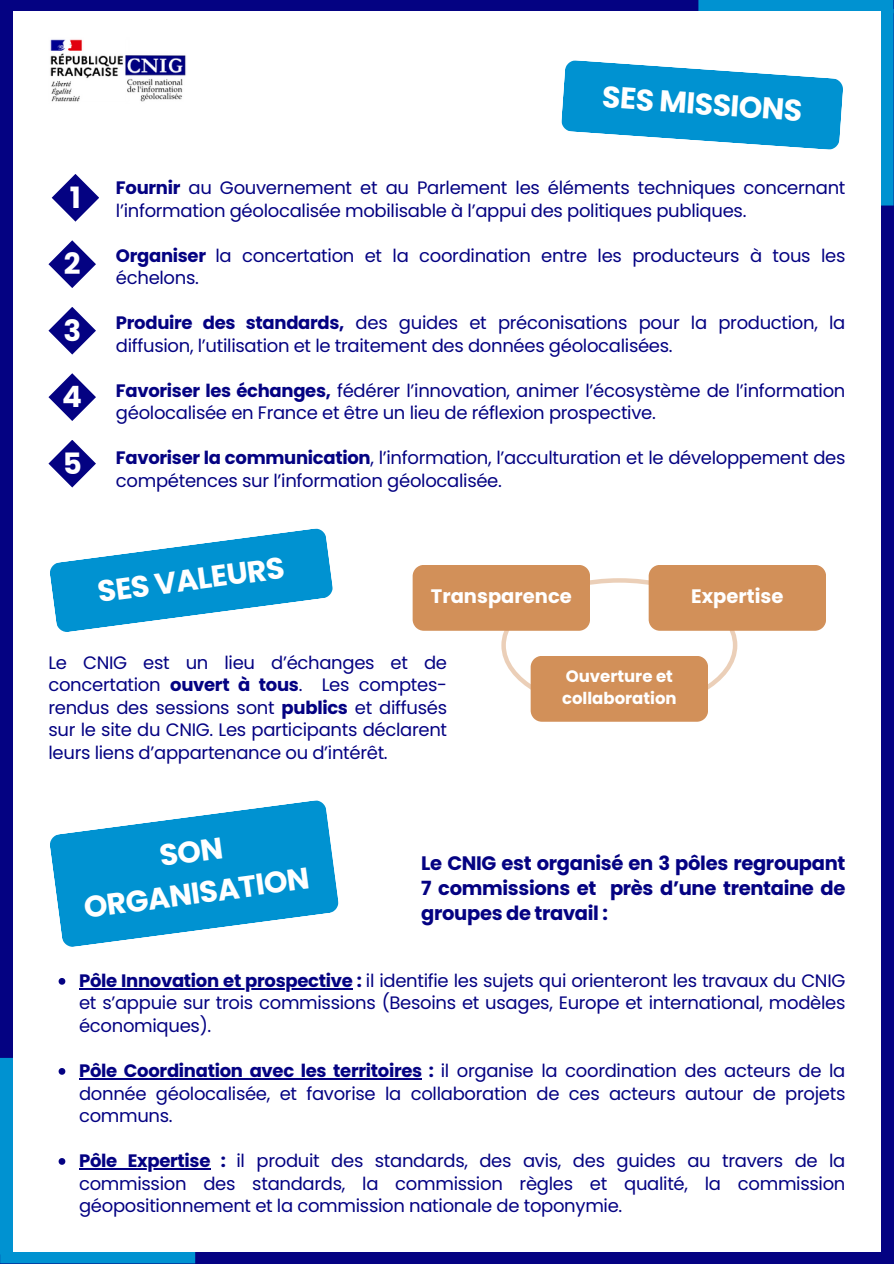
<style>
.page{position:relative;width:894px;height:1264px;background:#fff}
.page>*{position:absolute;margin:0;border:0;box-sizing:border-box;transform-origin:0 0}
.t1{font:700 30px/41.7px "Poppins";color:#fff;text-align:center}
.t2{font:700 29.4px "Poppins";color:#fff}
.t3{font:700 19.5px/24.8px "Poppins";letter-spacing:-.015em;color:#040282;text-align:justify}
.t4{font:700 19.5px "Poppins";color:#fff}
.t5{font:18px/22.5px "Poppins";letter-spacing:-.015em;color:#040282}
.t6{font:700 16.5px/22.5px "Poppins";color:#fff}
.s1{font-weight:700}
</style>
<div class="page">
<div style="left:0;top:0;width:893px;height:1263px;background:#040282"></div>
<div style="left:0;top:1250px;width:195px;height:13px;background:#0092d1"></div>
<div style="left:0;top:1057px;width:13px;height:197px;background:#0092d1"></div>
<div style="left:698px;top:0;width:195px;height:13px;background:#0092d1"></div>
<div style="left:880px;top:9px;width:13px;height:196px;background:#0092d1"></div>
<div style="left:13px;top:11px;width:867px;height:1240px;background:#fff"></div>
<svg style="left:561px;top:60px;width:282px;height:90px"></svg>
<svg style="left:52px;top:174px;width:47px;height:47px"></svg>
<svg style="left:48px;top:440px;width:48px;height:47px"></svg>
<svg style="left:48px;top:240px;width:48px;height:48px"></svg>
<svg style="left:48px;top:307px;width:48px;height:47px"></svg>
<svg style="left:48px;top:373px;width:48px;height:48px"></svg>
<svg style="left:50px;top:800px;width:288px;height:147px"></svg>
<svg style="left:59px;top:978px;width:6px;height:6px"></svg>
<hr style="left:79px;top:988px;width:273px;height:1px;background:#040282">
<svg style="left:59px;top:1068px;width:6px;height:6px"></svg>
<hr style="left:79px;top:1078px;width:343px;height:1px;background:#040282">
<svg style="left:59px;top:1158px;width:6px;height:6px"></svg>
<hr style="left:79px;top:1168px;width:131px;height:1px;background:#040282">
<svg style="left:50px;top:528px;width:283px;height:104px"></svg>
<svg style="left:412px;top:565px;width:413px;height:156px"></svg>
<img style="left:50px;top:39px;width:136px;height:63px">
<p class="t2" style="left:70px;top:177px;width:13px">1</p>
<h1 class="t2" style="left:64px;top:243px;width:18px">2</h1>
<p class="t2" style="left:63px;top:310px;width:19px">3</p>
<p class="t2" style="left:62px;top:376px;width:21px">4</p>
<p class="t2" style="left:63px;top:442px;width:21px">5</p>
<p class="t1" style="left:603px;top:76px;width:202px;rotate:4deg">SES MISSIONS</p>
<p class="t5" style="left:116px;top:176px;width:730px"><span class="s1">Fournir</span> au Gouvernement et au Parlement les éléments techniques concernant l’information géolocalisée mobilisable à l’appui des politiques publiques.</p>
<p class="t5" style="left:116px;top:244px;width:730px"><span class="s1">Organiser</span> la concertation et la coordination entre les producteurs à tous les échelons.</p>
<p class="t5" style="left:116px;top:311px;width:730px"><span class="s1">Produire des standards,</span> des guides et préconisations pour la production, la diffusion, l’utilisation et le traitement des données géolocalisées.</p>
<h3 class="t5" style="left:116px;top:379px;width:730px"><span class="s1">Favoriser les échanges,</span> fédérer l’innovation, animer l’écosystème de l’information géolocalisée en France et être un lieu de réflexion prospective.</h3>
<h3 class="t5" style="left:116px;top:446px;width:730px"><span class="s1">Favoriser la communication</span>, l’information, l’acculturation et le développement des compétences sur l’information géolocalisée.</h3>
<h2 class="t1" style="left:95px;top:572px;width:190px;rotate:-8deg">SES VALEURS</h2>
<p class="t4" style="left:430px;top:582px;width:142px">Transparence</p>
<h1 class="t4" style="left:691px;top:582px;width:94px">Expertise</h1>
<h2 class="t5" style="left:48px;top:651px;width:400px;text-align:justify">Le CNIG est un lieu d’échanges et de concertation <span class="s1">ouvert à tous</span>. Les comptes&shy;rendus des sessions sont <span class="s1">publics</span> et diffusés sur le site du CNIG. Les participants déclarent leurs liens d’appartenance ou d’intérêt.</h2>
<h3 class="t6" style="left:562px;top:664px;width:116px">Ouverture et collaboration</h3>
<h3 class="t1" style="left:75px;top:846px;width:229px;rotate:-8deg">SON<br>ORGANISATION</h3>
<h3 class="t3" style="left:421px;top:851px;width:425px">Le CNIG est organisé en 3 pôles regroupant 7 commissions et près d’une trentaine de groupes de travail :</h3>
<h3 class="t5" style="left:79px;top:969px;width:767px;text-align:justify"><span class="s1">Pôle Innovation et prospective :</span> il identifie les sujets qui orienteront les travaux du CNIG et s’appuie sur trois commissions (Besoins et usages, Europe et international, modèles économiques).</h3>
<h1 class="t5" style="left:79px;top:1059px;width:767px;text-align:justify"><span class="s1">Pôle Coordination avec les territoires :</span> il organise la coordination des acteurs de la donnée géolocalisée, et favorise la collaboration de ces acteurs autour de projets communs.</h1>
<h2 class="t5" style="left:79px;top:1149px;width:767px;text-align:justify"><span class="s1">Pôle Expertise :</span> il produit des standards, des avis, des guides au travers de la commission des standards, la commission règles et qualité, la commission géopositionnement et la commission nationale de toponymie.</h2>
</div>
